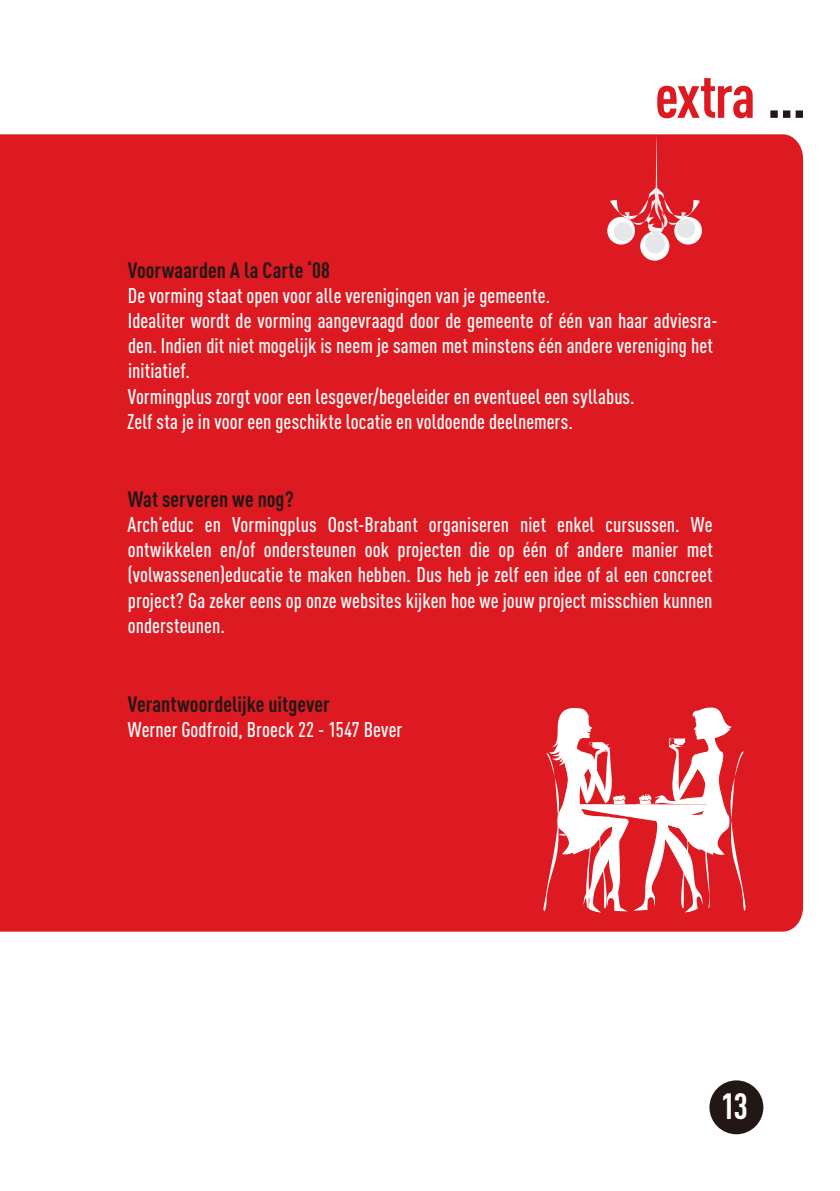
<style>
.page{position:relative;width:840px;height:1191px;background:#fff}
.page>*{position:absolute;margin:0;border:0;box-sizing:border-box;transform-origin:0 0}
.t1{font:700 60px "DIN Cond";letter-spacing:-.02em;color:#dd1a21}
.t2{font:700 36px "DIN Cond";color:#fff}
.t3{font:700 22px "DIN Cond";letter-spacing:.005em;color:#221715}
.t4{font:500 21px/25.2px "DIN Cond";color:#fff}
.s1{color:#221715}
</style>
<div class="page">
<div style="left:0;top:134px;width:802px;height:797px;background:#dd1a21"></div>
<svg style="left:640px;top:231px;width:29px;height:30px"></svg>
<div style="left:674px;top:217px;width:27px;height:27px;background:#fff;border-radius:50%"></div>
<div style="left:607px;top:217px;width:27px;height:27px;background:#fff;border-radius:50%"></div>
<div style="left:644px;top:233px;width:20px;height:20px;background:#e6e7e8;border-radius:50%"></div>
<div style="left:676px;top:219px;width:18px;height:19px;background:#e6e7e8;border-radius:50%"></div>
<div style="left:613px;top:222px;width:19px;height:19px;background:#e6e7e8;border-radius:50%"></div>
<svg style="left:610px;top:135px;width:89px;height:101px;background:#e03e44"></svg>
<svg style="left:542px;top:707px;width:204px;height:205px"></svg>
<div style="left:709px;top:1080px;width:54px;height:54px;background:#221715;border-radius:50%"></div>
<h1 class="t1" style="left:654px;top:75px;width:153px">extra <span class="s1">…</span></h1>
<p class="t3" style="left:128px;top:262px;width:204px">Voorwaarden A la Carte ‘08</p>
<p class="t4" style="left:127px;top:285px;width:592px">De vorming staat open voor alle verenigingen van je gemeente.<br>Idealiter wordt de vorming aangevraagd door de gemeente of één van haar adviesra&shy;den. Indien dit niet mogelijk is neem je samen met minstens één andere vereniging het initiatief.<br>Vormingplus zorgt voor een lesgever/begeleider en eventueel een syllabus.<br>Zelf sta je in voor een geschikte locatie en voldoende deelnemers.</p>
<p class="t3" style="left:128px;top:491px;width:167px">Wat serveren we nog?</p>
<p class="t4" style="left:127px;top:514px;width:586px;text-align:justify">Arch’educ en Vormingplus Oost-Brabant organiseren niet enkel cursussen. We ontwikkelen en/of ondersteunen ook projecten die op één of andere manier met (volwassenen)educatie te maken hebben. Dus heb je zelf een idee of al een concreet project? Ga zeker eens op onze websites kijken hoe we jouw project misschien kunnen ondersteunen.</p>
<p class="t3" style="left:128px;top:696px;width:204px">Verantwoordelijke uitgever</p>
<p class="t4" style="left:128px;top:719px;width:276px">Werner Godfroid, Broeck 22 - 1547 Bever</p>
<h2 class="t2" style="left:720px;top:1093px;width:29px">13</h2>
</div>
